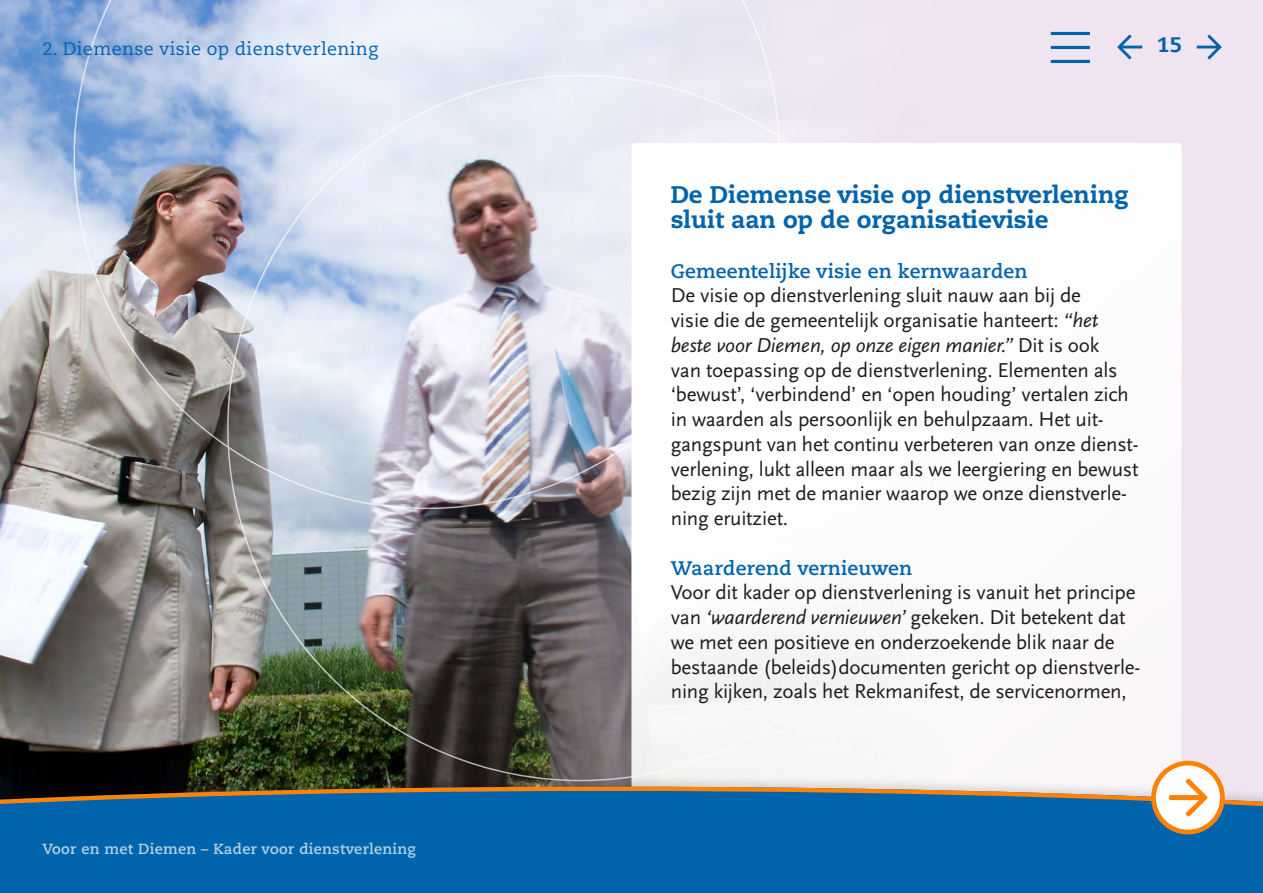
<style>
.page{position:relative;width:1263px;height:893px;background:#fff}
.page>*{position:absolute;margin:0;border:0;box-sizing:border-box;transform-origin:0 0}
.Paragraaf_-_h2{font:800 24px/24.8px "Caecilia LT Pro 85";color:#0064ac}
.Broodtekst{font:21px/24.8px "Scala Sans Pro";letter-spacing:-.01em;color:#1d1d1b}
.t1{font:800 21px "Caecilia LT Pro 85";color:#0064ac}
.Tussenkop_-_h3{font:700 19.5px "Caecilia LT Pro 75";letter-spacing:.01em;color:#0064ac}
.t2{font:18px "Caecilia LT Pro 55 Roman";letter-spacing:.02em;color:#0064ac}
.t3{font:700 14.7px "Caecilia LT Pro 75";letter-spacing:.02em;color:#b3d1e6}
.s1{font-style:italic}
</style>
<div class="page">
<div style="left:0;top:0;width:1263px;height:830px;background:#f0e4f0"></div>
<svg style="left:0;top:37px;width:185px;height:737px;background:#8e8f90"></svg>
<svg style="left:31px;top:0;width:727px;height:551px"></svg>
<img style="left:185px;top:33px;width:605px;height:741px">
<div style="left:631px;top:143px;width:550px;height:692px;background:#fff;border-radius:4px"></div>
<div style="left:0;top:774px;width:1263px;height:119px;background:#1d1d1b;opacity:.15"></div>
<svg style="left:0;top:787px;width:1263px;height:4px;background:#b07c47"></svg>
<div style="left:0;top:791px;width:1263px;height:102px;background:#0064ac"></div>
<hr style="left:1051px;top:32px;width:39px;height:3px;background:#0064ac">
<hr style="left:1051px;top:46px;width:39px;height:3px;background:#0064ac">
<hr style="left:1051px;top:60px;width:39px;height:3px;background:#0064ac">
<svg style="left:1151px;top:761px;width:74px;height:73px"></svg>
<svg style="left:1197px;top:35px;width:24px;height:24px"></svg>
<svg style="left:1117px;top:35px;width:25px;height:24px"></svg>
<p class="t2" style="left:43px;top:37px;width:337px">2. Diemense visie op dienstverlening</p>
<p class="t1" style="left:1157px;top:30px;width:26px">15</p>
<p class="t3" style="left:43px;top:838px;width:375px">Voor en met Diemen – Kader voor dienstverlening</p>
<h2 class="Paragraaf_-_h2" style="left:671px;top:182px;width:459px">De Diemense visie op dienstverlening sluit aan op de organisatievisie</h2>
<h3 class="Tussenkop_-_h3" style="left:671px;top:257px;width:358px">Gemeentelijke visie en kernwaarden</h3>
<p class="Broodtekst" style="left:671px;top:283px;width:469px">De visie op dienstverlening sluit nauw aan bij de<br>visie die de gemeentelijk organisatie hanteert: <span class="s1">“het beste voor Diemen, op onze eigen manier.”</span> Dit is ook<br>van toepassing op de dienstverlening. Elementen als ‘bewust’, ‘verbindend’ en ‘open houding’ vertalen zich in waarden als persoonlijk en behulpzaam. Het uit&shy;gangspunt van het continu verbeteren van onze dienst&shy;verlening, lukt alleen maar als we leergiering en bewust bezig zijn met de manier waarop we onze dienstverle&shy;ning eruitziet.</p>
<h3 class="Tussenkop_-_h3" style="left:671px;top:554px;width:243px">Waarderend vernieuwen</h3>
<p class="Broodtekst" style="left:671px;top:580px;width:471px">Voor dit kader op dienstverlening is vanuit het principe van <span class="s1">‘waarderend vernieuwen’</span> gekeken. Dit betekent dat we met een positieve en onderzoekende blik naar de bestaande (beleids)documenten gericht op dienstverle&shy;ning kijken, zoals het Rekmanifest, de servicenormen,</p>
</div>
